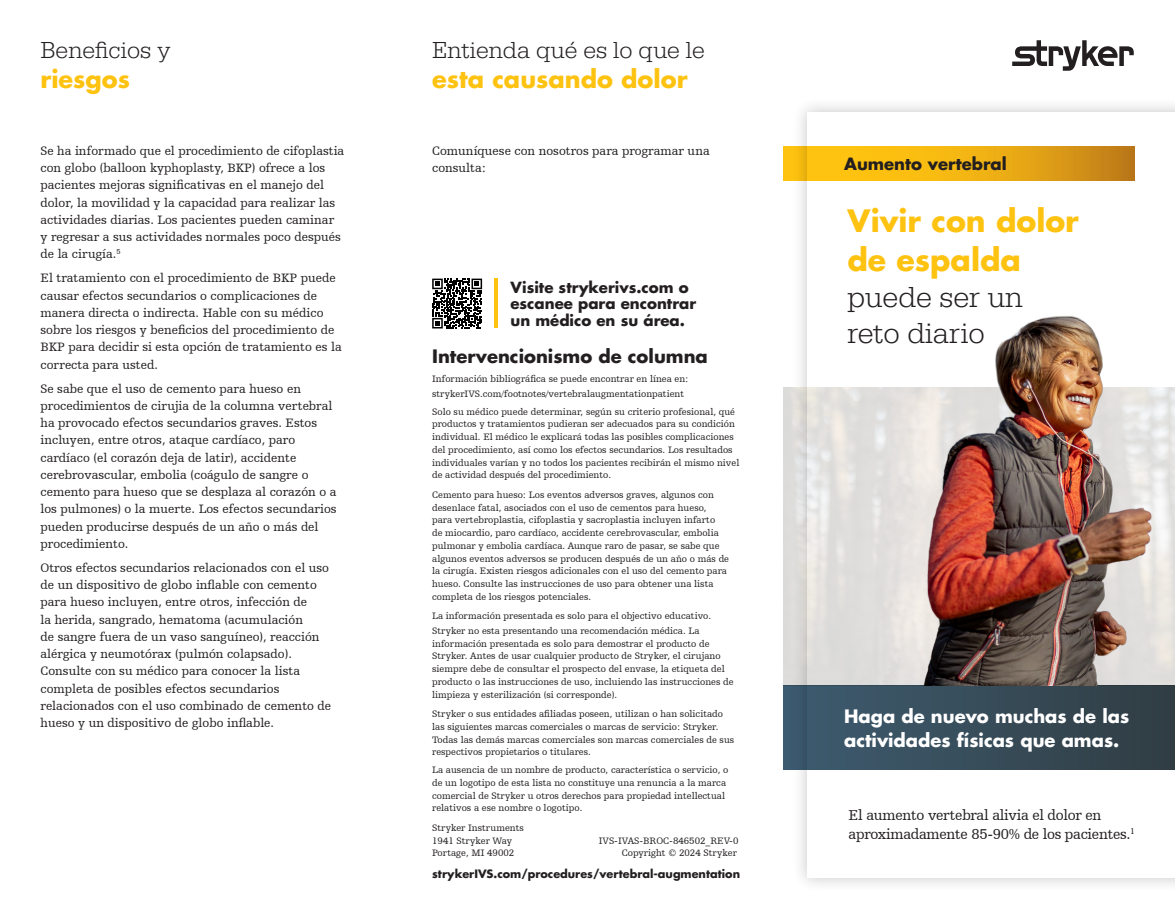
<style>
.page{position:relative;width:1175px;height:918px;background:#fff}
.page>*{position:absolute;margin:0;border:0;box-sizing:border-box;transform-origin:0 0}
.t1{font:700 30px/39px "Futura Std";color:#fec210}
.t2{font:300 30px/36px "URW Egyptienne TOT";color:#231f20}
.t3{font:300 24px/30px "URW Egyptienne TOT";color:#231f20}
.t4{font:700 18px/24px "Futura For Stryker";color:#fff}
.bullet_text{font:700 18px "Futura Std";color:#231f20}
.t5{font:700 16.5px "Futura Std";color:#231f20}
.t6{font:15px/19.5px "Humanist Slabserif 712 BT";letter-spacing:-.02em;color:#231f20}
.t7{font:700 15px/16.5px "Futura Std";color:#231f20}
.t8{font:12.75px/17.2px "Humanist Slabserif 712 BT";color:#231f20}
.bullet_text-2{font:700 11.25px "Futura For Stryker";color:#231f20}
.bullet_text-3{font:9.75px/12.8px "Humanist Slabserif 712 BT";color:#231f20}
.s1{font-family:"Futura Std";font-weight:700;color:#fec210}
</style>
<div class="page">
<div style="left:783px;top:387px;width:8px;height:299px;background:#dcdbda"></div>
<svg style="left:1012px;top:40px;width:121px;height:31px"></svg>
<div style="left:791px;top:97px;width:383px;height:796px;background:#231f20;opacity:.25"></div>
<div style="left:806px;top:112px;width:368px;height:766px;background:#fff"></div>
<svg style="left:783px;top:146px;width:351px;height:34px;background:#ebad13"></svg>
<div style="left:783px;top:686px;width:391px;height:84px;background:linear-gradient(to right,#3d5b70,#313d43)"></div>
<img style="left:806px;top:284px;width:368px;height:402px">
<svg style="left:432px;top:279px;width:50px;height:50px"></svg>
<hr style="left:495px;top:279px;width:3px;height:49px;background:#fec210">
<p class="t3" style="left:40px;top:35px;width:131px">Beneficios y <span class="s1">riesgos</span></p>
<p class="t8" style="left:40px;top:142px;width:305px">Se ha informado que el procedimiento de cifoplastia con globo (balloon kyphoplasty, BKP) ofrece a los pacientes mejoras significativas en el manejo del dolor, la movilidad y la capacidad para realizar las actividades diarias. Los pacientes pueden caminar y regresar a sus actividades normales poco después de la cirugía.<sup>5</sup></p>
<p class="t8" style="left:40px;top:269px;width:303px">El tratamiento con el procedimiento de BKP puede causar efectos secundarios o complicaciones de manera directa o indirecta. Hable con su médico sobre los riesgos y beneficios del procedimiento de BKP para decidir si esta opción de tratamiento es la correcta para usted.</p>
<p class="t8" style="left:40px;top:380px;width:297px">Se sabe que el uso de cemento para hueso en procedimientos de cirujia de la columna vertebral ha provocado efectos secundarios graves. Estos incluyen, entre otros, ataque cardíaco, paro cardíaco (el corazón deja de latir), accidente cerebrovascular, embolia (coágulo de sangre o cemento para hueso que se desplaza al corazón o a los pulmones) o la muerte. Los efectos secundarios pueden producirse después de un año o más del procedimiento.</p>
<p class="t8" style="left:40px;top:559px;width:292px">Otros efectos secundarios relacionados con el uso de un dispositivo de globo inflable con cemento para hueso incluyen, entre otros, infección de<br>la herida, sangrado, hematoma (acumulación<br>de sangre fuera de un vaso sanguíneo), reacción alérgica y neumotórax (pulmón colapsado).<br>Consulte con su médico para conocer la lista completa de posibles efectos secundarios relacionados con el uso combinado de cemento de hueso y un dispositivo de globo inflable.</p>
<p class="t3" style="left:432px;top:35px;width:274px">Entienda qué es lo que le <span class="s1">esta causando dolor</span></p>
<p class="t8" style="left:432px;top:142px;width:279px">Comuníquese con nosotros para programar una consulta:</p>
<p class="t5" style="left:844px;top:152px;width:164px">Aumento vertebral</p>
<p class="t1" style="left:847px;top:201px;width:233px">Vivir con dolor de espalda</p>
<p class="t2" style="left:847px;top:280px;width:177px">puede ser un reto diario</p>
<p class="t7" style="left:510px;top:279px;width:187px">Visite strykerivs.com o escanee para encontrar un médico en su área.</p>
<p class="bullet_text" style="left:432px;top:344px;width:277px">Intervencionismo de columna</p>
<p class="bullet_text-3" style="left:432px;top:372px;width:258px;line-height:14.4px">Información bibliográfica se puede encontrar en línea en: strykerIVS.com/footnotes/vertebralaugmentationpatient</p>
<p class="bullet_text-3" style="left:432px;top:405px;width:309px">Solo su médico puede determinar, según su criterio profesional, qué productos y tratamientos pudieran ser adecuados para su condición individual. El médico le explicará todas las posibles complicaciones del procedimiento, así como los efectos secundarios. Los resultados individuales varían y no todos los pacientes recibirán el mismo nivel de actividad después del procedimiento.</p>
<p class="bullet_text-3" style="left:432px;top:488px;width:298px">Cemento para hueso: Los eventos adversos graves, algunos con desenlace fatal, asociados con el uso de cementos para hueso, para vertebroplastia, cifoplastia y sacroplastia incluyen infarto<br>de miocardio, paro cardíaco, accidente cerebrovascular, embolia pulmonar y embolia cardíaca. Aunque raro de pasar, se sabe que algunos eventos adversos se producen después de un año o más de la cirugía. Existen riesgos adicionales con el uso del cemento para hueso. Consulte las instrucciones de uso para obtener una lista completa de los riesgos potenciales.</p>
<p class="bullet_text-3" style="left:432px;top:609px;width:280px;line-height:14.4px">La información presentada es solo para el objectivo educativo.<br>Stryker no esta presentando una recomendación médica. La</p>
<p class="bullet_text-3" style="left:432px;top:637px;width:303px">información presentada es solo para demostrar el producto de Stryker. Antes de usar cualquier producto de Stryker, el cirujano siempre debe de consultar el prospecto del envase, la etiqueta del producto o las instrucciones de uso, incluiendo las instrucciones de limpieza y esterilización (si corresponde).</p>
<p class="bullet_text-3" style="left:432px;top:707px;width:303px">Stryker o sus entidades afiliadas poseen, utilizan o han solicitado las siguientes marcas comerciales o marcas de servicio: Stryker.<br>Todas las demás marcas comerciales son marcas comerciales de sus respectivos propietarios o titulares.</p>
<p class="bullet_text-3" style="left:432px;top:763px;width:298px">La ausencia de un nombre de producto, característica o servicio, o de un logotipo de esta lista no constituye una renuncia a la marca comercial de Stryker u otros derechos para propiedad intellectual relativos a ese nombre o logotipo.</p>
<p class="bullet_text-3" style="left:432px;top:821px;width:93px">Stryker Instruments</p>
<p class="bullet_text-3" style="left:432px;top:834px;width:82px">1941 Stryker Way</p>
<p class="bullet_text-3" style="left:599px;top:834px;width:141px">IVS-IVAS-BROC-846502_REV-0</p>
<p class="bullet_text-3" style="left:432px;top:847px;width:84px">Portage, MI 49002</p>
<p class="bullet_text-3" style="left:621px;top:847px;width:117px">Copyright © 2024 Stryker</p>
<p class="bullet_text-2" style="left:432px;top:866px;width:309px">strykerIVS.com/procedures/vertebral-augmentation</p>
<p class="t4" style="left:844px;top:704px;width:287px">Haga de nuevo muchas de las actividades físicas que amas.</p>
<p class="t6" style="left:848px;top:805px;width:288px">El aumento vertebral alivia el dolor en aproximadamente 85-90% de los pacientes.<sup>1</sup></p>
</div>
